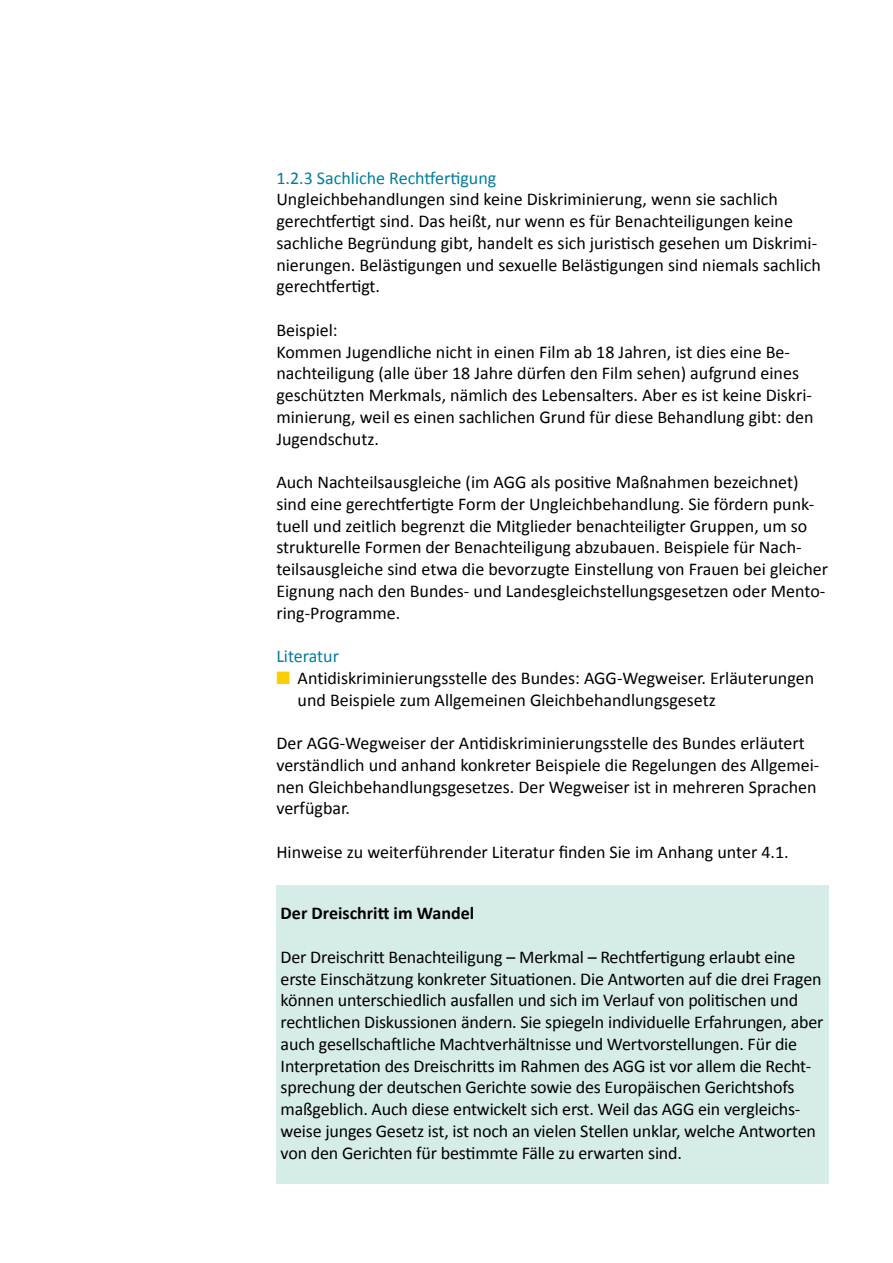
<style>
.page{position:relative;width:893px;height:1263px;background:#fff}
.page>*{position:absolute;margin:0;border:0;box-sizing:border-box;transform-origin:0 0}
.Lauftext{font:18px/21.8px "Calibri";color:#000}
.Lauftext-2{font:18px "Calibri";color:#007d9b}
.t1{font:700 18px "Calibri";color:#000}
.s1{color:#fcce00}
</style>
<div class="page">
<div style="left:276px;top:885px;width:553px;height:298px;background:#d6ece9"></div>
<h4 class="Lauftext-2" style="left:276px;top:166px;width:221px">1.2.3 Sachliche Rechtfertigung</h4>
<p class="Lauftext" style="left:276px;top:188px;width:546px">Ungleichbehandlungen sind keine Diskriminierung, wenn sie sachlich gerechtfertigt sind. Das heißt, nur wenn es für Benachteiligungen keine sachliche Begründung gibt, handelt es sich juristisch gesehen um Diskrimi&shy;nierungen. Belästigungen und sexuelle Belästigungen sind niemals sachlich gerechtfertigt.</p>
<p class="Lauftext" style="left:276px;top:318px;width:539px">Beispiel:<br>Kommen Jugendliche nicht in einen Film ab 18 Jahren, ist dies eine Be&shy;nachteiligung (alle über 18 Jahre dürfen den Film sehen) aufgrund eines geschützten Merkmals, nämlich des Lebensalters. Aber es ist keine Diskri&shy;minierung, weil es einen sachlichen Grund für diese Behandlung gibt: den Jugendschutz.</p>
<p class="Lauftext" style="left:276px;top:470px;width:553px">Auch Nachteilsausgleiche (im AGG als positive Maßnahmen bezeichnet) sind eine gerechtfertigte Form der Ungleichbehandlung. Sie fördern punk&shy;tuell und zeitlich begrenzt die Mitglieder benachteiligter Gruppen, um so strukturelle Formen der Benachteiligung abzubauen. Beispiele für Nach&shy;teilsausgleiche sind etwa die bevorzugte Einstellung von Frauen bei gleicher Eignung nach den Bundes- und Landesgleichstellungsgesetzen oder Mento&shy;ring-Programme.</p>
<p class="Lauftext-2" style="left:276px;top:645px;width:64px">Literatur</p>
<p class="Lauftext" style="left:298px;top:666px;width:518px;text-indent:-21px"><span class="s1">■</span> Antidiskriminierungsstelle des Bundes: AGG-Wegweiser. Erläuterungen und Beispiele zum Allgemeinen Gleichbehandlungsgesetz</p>
<p class="Lauftext" style="left:276px;top:731px;width:545px">Der AGG-Wegweiser der Antidiskriminierungsstelle des Bundes erläutert verständlich und anhand konkreter Beispiele die Regelungen des Allgemei&shy;nen Gleichbehandlungsgesetzes. Der Wegweiser ist in mehreren Sprachen verfügbar.</p>
<p class="Lauftext" style="left:276px;top:840px;width:514px">Hinweise zu weiterführender Literatur finden Sie im Anhang unter 4.1.</p>
<p class="t1" style="left:281px;top:902px;width:195px">Der Dreischritt im Wandel</p>
<p class="Lauftext" style="left:281px;top:945px;width:544px">Der Dreischritt Benachteiligung – Merkmal – Rechtfertigung erlaubt eine erste Einschätzung konkreter Situationen. Die Antworten auf die drei Fragen können unterschiedlich ausfallen und sich im Verlauf von politischen und rechtlichen Diskussionen ändern. Sie spiegeln individuelle Erfahrungen, aber auch gesellschaftliche Machtverhältnisse und Wertvorstellungen. Für die Interpretation des Dreischritts im Rahmen des AGG ist vor allem die Recht&shy;sprechung der deutschen Gerichte sowie des Europäischen Gerichtshofs maßgeblich. Auch diese entwickelt sich erst. Weil das AGG ein vergleichs&shy;weise junges Gesetz ist, ist noch an vielen Stellen unklar, welche Antworten von den Gerichten für bestimmte Fälle zu erwarten sind.</p>
</div>
